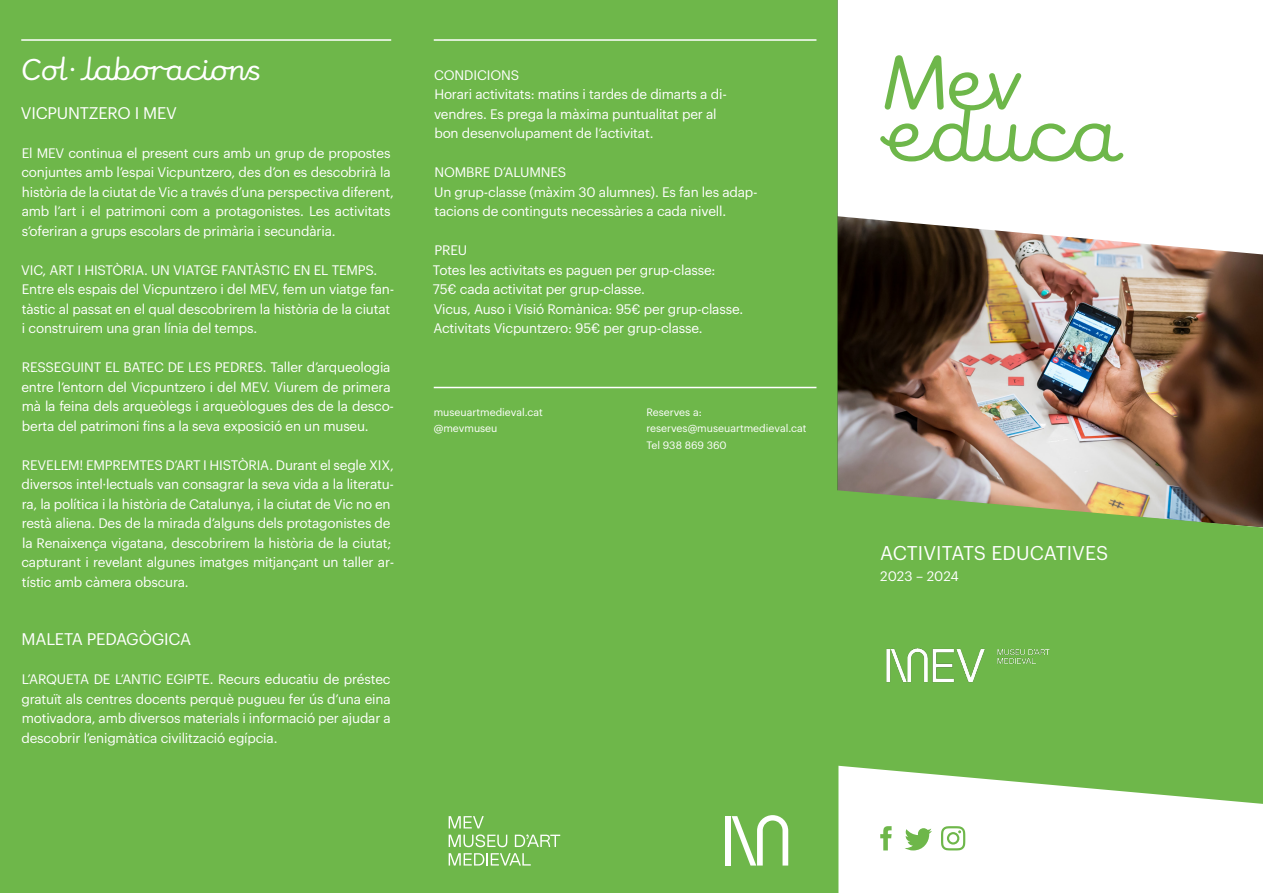
<style>
.page{position:relative;width:1263px;height:893px;background:#fff}
.page>*{position:absolute;margin:0;border:0;box-sizing:border-box;transform-origin:0 0}
.t1{font:30px "Castledown Cursive";color:#fff}
.t2{font:19.5px "Graphik";letter-spacing:.005em;color:#fff}
.t3{font:16.5px "Graphik";letter-spacing:-.015em;color:#fff}
.t4{font:13.5px/19.5px "Graphik";letter-spacing:-.015em;color:#fff}
.t5{font:10.5px/16.5px "Graphik";color:#fff}
</style>
<div class="page">
<div style="left:0;top:0;width:838px;height:893px;background:#6eb74a"></div>
<img style="left:838px;top:254px;width:425px;height:235px">
<svg style="left:838px;top:154px;width:419px;height:100px"></svg>
<svg style="left:826px;top:489px;width:437px;height:315px;background:#7eb95c"></svg>
<hr style="left:434px;top:387px;width:382px;height:1px;background:#fff">
<hr style="left:434px;top:39px;width:382px;height:2px;background:#fff">
<hr style="left:21px;top:39px;width:370px;height:2px;background:#fff">
<div style="left:880px;top:544px;width:340px;height:101px;background:#6eb74a"></div>
<svg style="left:880px;top:55px;width:243px;height:106px"></svg>
<svg style="left:941px;top:826px;width:24px;height:24px"></svg>
<svg style="left:880px;top:826px;width:12px;height:24px"></svg>
<svg style="left:905px;top:828px;width:27px;height:22px"></svg>
<svg style="left:515px;top:834px;width:45px;height:13px"></svg>
<svg style="left:449px;top:816px;width:35px;height:12px"></svg>
<svg style="left:449px;top:834px;width:58px;height:13px"></svg>
<svg style="left:449px;top:853px;width:82px;height:12px"></svg>
<svg style="left:732px;top:815px;width:56px;height:50px"></svg>
<div style="left:725px;top:816px;width:6px;height:49px;background:#fff"></div>
<img style="left:880px;top:645px;width:175px;height:39px">
<h1 class="t1" style="left:21px;top:52px;width:242px">Col·laboracions</h1>
<p class="t3" style="left:21px;top:100px;width:158px">VICPUNTZERO I MEV</p>
<p class="t4" style="left:21px;top:142px;width:374px">El MEV continua el present curs amb un grup de propostes conjuntes amb l’espai Vicpuntzero, des d’on es descobrirà la història de la ciutat de Vic a través d’una perspectiva diferent, amb l’art i el patrimoni com a protagonistes. Les activitats s’oferiran a grups escolars de primària i secundària.</p>
<p class="t4" style="left:21px;top:259px;width:375px">VIC, ART I HISTÒRIA. UN VIATGE FANTÀSTIC EN EL TEMPS.<br>Entre els espais del Vicpuntzero i del MEV, fem un viatge fan&shy;tàstic al passat en el qual descobrirem la història de la ciutat i construirem una gran línia del temps.</p>
<p class="t4" style="left:21px;top:356px;width:374px">RESSEGUINT EL BATEC DE LES PEDRES. Taller d’arqueologia entre l’entorn del Vicpuntzero i del MEV. Viurem de primera mà la feina dels arqueòlegs i arqueòlogues des de la desco&shy;berta del patrimoni fins a la seva exposició en un museu.</p>
<p class="t4" style="left:21px;top:454px;width:374px">REVELEM! EMPREMTES D’ART I HISTÒRIA. Durant el segle XIX, diversos intel·lectuals van consagrar la seva vida a la literatu&shy;ra, la política i la història de Catalunya, i la ciutat de Vic no en restà aliena. Des de la mirada d’alguns dels protagonistes de la Renaixença vigatana, descobrirem la història de la ciutat; capturant i revelant algunes imatges mitjançant un taller ar&shy;tístic amb càmera obscura.</p>
<p class="t3" style="left:22px;top:627px;width:171px">MALETA PEDAGÒGICA</p>
<p class="t4" style="left:21px;top:668px;width:371px;text-align:justify">L’ARQUETA DE L’ANTIC EGIPTE. Recurs educatiu de préstec gratuït als centres docents perquè pugueu fer ús d’una eina motivadora, amb diversos materials i informació per ajudar a descobrir l’enigmàtica civilització egípcia.</p>
<p class="t4" style="left:434px;top:64px;width:294px">CONDICIONS<br>Horari activitats: matins i tardes de dimarts a di&shy;vendres. Es prega la màxima puntualitat per al bon desenvolupament de l’activitat.</p>
<p class="t4" style="left:434px;top:161px;width:325px">NOMBRE D’ALUMNES<br>Un grup-classe (màxim 30 alumnes). Es fan les adap&shy;tacions de continguts necessàries a cada nivell.</p>
<p class="t4" style="left:433px;top:239px;width:312px">PREU<br>Totes les activitats es paguen per grup-classe:<br>75€ cada activitat per grup-classe.<br>Vicus, Auso i Visió Romànica: 95€ per grup-classe.<br>Activitats Vicpuntzero: 95€ per grup-classe.</p>
<p class="t5" style="left:434px;top:403px;width:111px">museuartmedieval.cat @mevmuseu</p>
<p class="t5" style="left:646px;top:403px;width:162px">Reserves a: reserves@museuartmedieval.cat<br>Tel 938 869 360</p>
<h2 class="t2" style="left:880px;top:538px;width:230px">ACTIVITATS EDUCATIVES</h2>
<p class="t4" style="left:880px;top:565px;width:80px">2023 – 2024</p>
</div>
